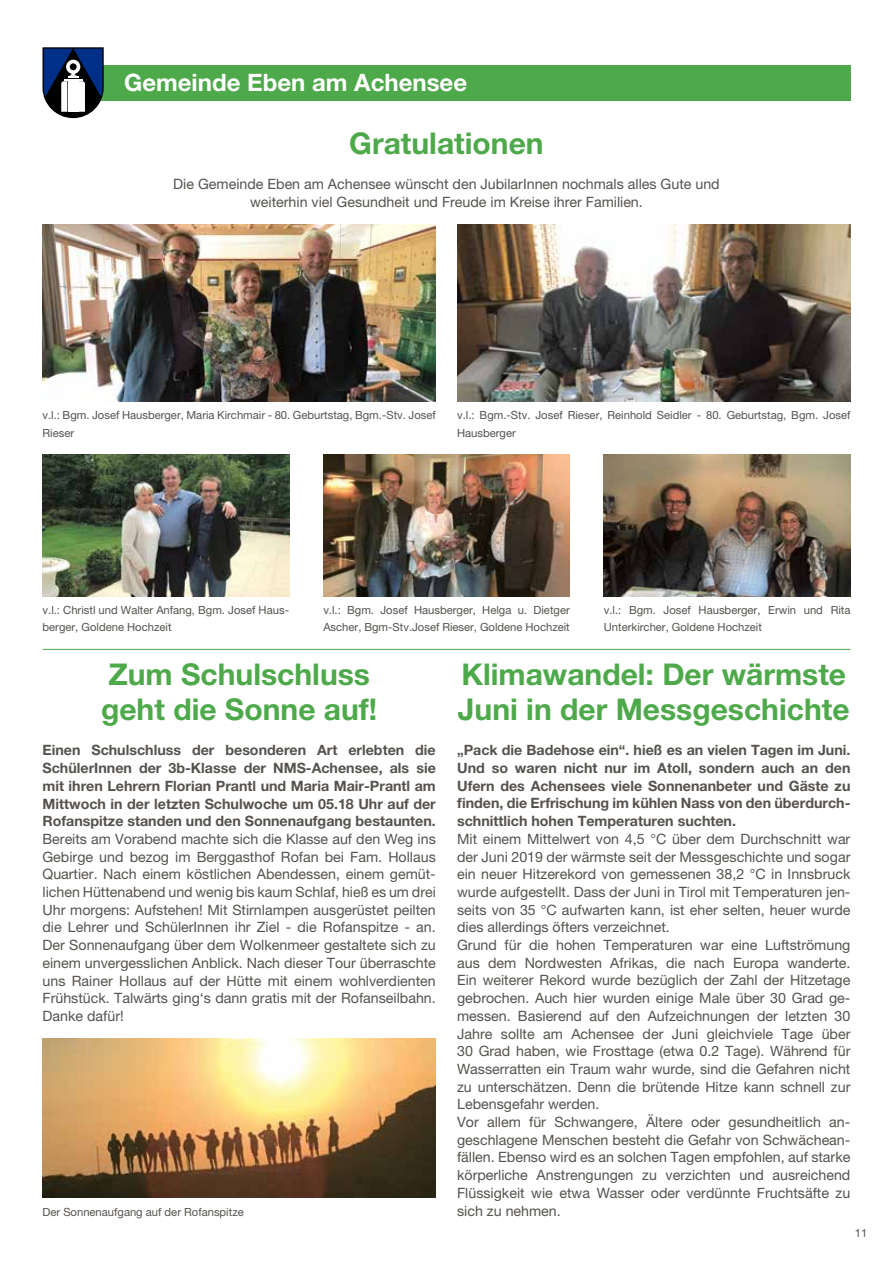
<style>
.page{position:relative;width:893px;height:1263px;background:#fff}
.page>*{position:absolute;margin:0;border:0;box-sizing:border-box;transform-origin:0 0}
.t1{font:700 30px/35.4px "Helvetica Neue LT Pro";color:#4da94a}
.t2{font:700 24px "Helvetica Neue LT Pro";color:#fff}
.t3{font:14.25px/17.7px "Helvetica Neue LT Pro";color:#55524e;text-align:center}
.t4{font:700 14.25px/17.7px "Helvetica Neue LT Pro";color:#55524e;text-align:justify}
.t5{font:11.25px/17.7px "Helvetica Neue LT Pro";color:#55524e}
</style>
<div class="page">
<div style="left:73px;top:65px;width:777px;height:35px;background:#4da94a"></div>
<svg style="left:43px;top:47px;width:61px;height:71px"></svg>
<div style="left:70px;top:63px;width:7px;height:7px;background:#000;border-radius:50%"></div>
<img style="left:323px;top:454px;width:247px;height:142px">
<img style="left:43px;top:454px;width:246px;height:142px">
<img style="left:604px;top:454px;width:246px;height:142px">
<img style="left:43px;top:224px;width:393px;height:177px">
<img style="left:457px;top:224px;width:393px;height:177px">
<img style="left:43px;top:1039px;width:393px;height:159px">
<hr style="left:43px;top:649px;width:807px;height:1px;background:#4da94a">
<h2 class="t2" style="left:124px;top:68px;width:345px">Gemeinde Eben am Achensee</h2>
<h1 class="t1" style="left:349px;top:124px;width:196px">Gratulationen</h1>
<p class="t3" style="left:173px;top:175px;width:548px">Die Gemeinde Eben am Achensee wünscht den JubilarInnen nochmals alles Gute und weiterhin viel Gesundheit und Freude im Kreise ihrer Familien.</p>
<p class="t5" style="left:43px;top:406px;width:395px">v.l.: Bgm. Josef Hausberger, Maria Kirchmair - 80. Geburtstag, Bgm.-Stv. Josef<br>Rieser</p>
<p class="t5" style="left:457px;top:406px;width:395px">v.l.: Bgm.-Stv. Josef Rieser, Reinhold Seidler - 80. Geburtstag, Bgm. Josef<br>Hausberger</p>
<p class="t5" style="left:43px;top:601px;width:248px">v.l.: Christl und Walter Anfang, Bgm. Josef Haus&shy;berger, Goldene Hochzeit</p>
<p class="t5" style="left:604px;top:601px;width:248px">v.l.: Bgm. Josef Hausberger, Erwin und Rita<br>Unterkircher, Goldene Hochzeit</p>
<p class="t5" style="left:323px;top:601px;width:248px">v.l.: Bgm. Josef Hausberger, Helga u. Dietger<br>Ascher, Bgm-Stv.Josef Rieser, Goldene Hochzeit</p>
<h1 class="t1" style="left:101px;top:655px;width:278px">Zum Schulschluss geht die Sonne auf!</h1>
<h1 class="t1" style="left:458px;top:655px;width:393px">Klimawandel: Der wärmste<br>Juni in der Messgeschichte</h1>
<p class="t4" style="left:43px;top:741px;width:395px">Einen Schulschluss der besonderen Art erlebten die SchülerInnen der 3b-Klasse der NMS-Achensee, als sie mit ihren Lehrern Florian Prantl und Maria Mair-Prantl am Mittwoch in der letzten Schulwoche um 05.18 Uhr auf der Rofanspitze standen und den Sonnenaufgang bestaunten.</p>
<p class="t3" style="left:43px;top:830px;width:395px;text-align:justify">Bereits am Vorabend machte sich die Klasse auf den Weg ins Gebirge und bezog im Berggasthof Rofan bei Fam. Hollaus Quartier. Nach einem köstlichen Abendessen, einem gemüt&shy;lichen Hüttenabend und wenig bis kaum Schlaf, hieß es um drei Uhr morgens: Aufstehen! Mit Stirnlampen ausgerüstet peilten die Lehrer und SchülerInnen ihr Ziel - die Rofanspitze - an.<br>Der Sonnenaufgang über dem Wolkenmeer gestaltete sich zu einem unvergesslichen Anblick. Nach dieser Tour überraschte uns Rainer Hollaus auf der Hütte mit einem wohlverdienten Frühstück. Talwärts ging‘s dann gratis mit der Rofanseilbahn.<br>Danke dafür!</p>
<p class="t4" style="left:457px;top:741px;width:395px">„Pack die Badehose ein“. hieß es an vielen Tagen im Juni.<br>Und so waren nicht nur im Atoll, sondern auch an den Ufern des Achensees viele Sonnenanbeter und Gäste zu finden, die Erfrischung im kühlen Nass von den überdurch&shy;schnittlich hohen Temperaturen suchten.</p>
<p class="t3" style="left:457px;top:830px;width:395px;text-align:left">Mit einem Mittelwert von 4,5 °C über dem Durchschnitt war der Juni 2019 der wärmste seit der Messgeschichte und sogar ein neuer Hitzerekord von gemessenen 38,2 °C in Innsbruck wurde aufgestellt. Dass der Juni in Tirol mit Temperaturen jen&shy;seits von 35 °C aufwarten kann, ist eher selten, heuer wurde dies allerdings öfters verzeichnet.<br>Grund für die hohen Temperaturen war eine Luftströmung aus dem Nordwesten Afrikas, die nach Europa wanderte.<br>Ein weiterer Rekord wurde bezüglich der Zahl der Hitzetage gebrochen. Auch hier wurden einige Male über 30 Grad ge&shy;messen. Basierend auf den Aufzeichnungen der letzten 30<br>Jahre sollte am Achensee der Juni gleichviele Tage über 30 Grad haben, wie Frosttage (etwa 0.2 Tage). Während für Wasserratten ein Traum wahr wurde, sind die Gefahren nicht zu unterschätzen. Denn die brütende Hitze kann schnell zur Lebensgefahr werden.<br>Vor allem für Schwangere, Ältere oder gesundheitlich an&shy;geschlagene Menschen besteht die Gefahr von Schwächean&shy;fällen. Ebenso wird es an solchen Tagen empfohlen, auf starke körperliche Anstrengungen zu verzichten und ausreichend Flüssigkeit wie etwa Wasser oder verdünnte Fruchtsäfte zu</p>
<p class="t5" style="left:43px;top:1203px;width:203px">Der Sonnenaufgang auf der Rofanspitze</p>
<p class="t3" style="left:457px;top:1201px;width:105px">sich zu nehmen.</p>
<p class="t5" style="left:855px;top:1224px;width:14px">11</p>
</div>
